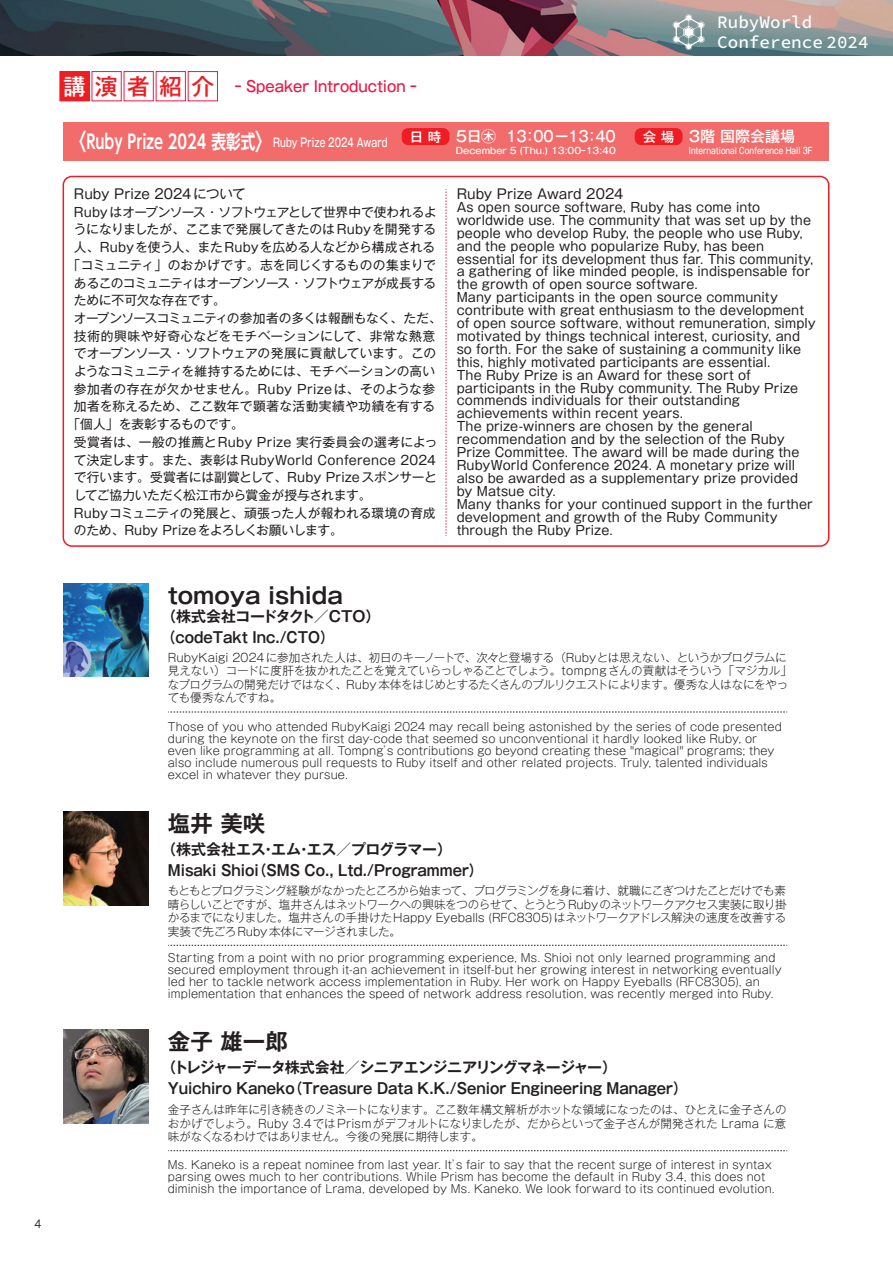
<style>
.page{position:relative;width:893px;height:1263px;background:#fff}
.page>*{position:absolute;margin:0;border:0;box-sizing:border-box;transform-origin:0 0}
.t1{font:700 22.5px "Gothic MB101 Pro De";color:#231f20}
.t2{font:200 17.55px/20.2px "Source Code Roman";color:#fff}
.t3{font:700 15px/21px "Gothic MB101 Pro De";color:#231f20}
.t4{font:500 15px "Gothic MB101 Pr 6";color:#ed1845;scale:.9 1}
.t5{font:500 15px "Gothic MB101 Pro";color:#fff}
.t6{font:13.5px "Gothic MB101 Pro";color:#231f20}
.t7{font:500 13.5px "Gothic MB101 Pro";color:#fff}
.t8{font:12.75px/12.9px "Gothic MB101 Pro";letter-spacing:.01em;color:#231f20}
.t9{font:12.75px "Gothic MB101 Pro";letter-spacing:-.025em;color:#231f20}
.t10{font:12.75px "Gothic MB101 Pro";letter-spacing:-.015em;color:#231f20}
.t11{font:12.75px "Gothic MB101 Pro";letter-spacing:-.03em;color:#231f20}
.t12{font:12.75px "Gothic MB101 Pro";letter-spacing:-.055em;color:#231f20}
.t13{font:12.75px "Gothic MB101 Pro";letter-spacing:-.04em;color:#231f20}
.t14{font:12.75px "Gothic MB101 Pro";letter-spacing:-.01em;color:#231f20}
.t15{font:12.75px "Gothic MB101 Pro";letter-spacing:-.02em;color:#231f20}
.t16{font:12.75px "MOG Romaji A";color:#231f20}
.t17{font:500 12px "Gothic MB101 Pro";letter-spacing:.01em;color:#fff;scale:.7 1}
.t18{font:300 11.55px/13.5px "Gothic MB101 Pro";letter-spacing:-.02em;color:#231f20;text-align:justify}
.t19{font:300 11.25px/12px "Gothic MB101 Pro";letter-spacing:.01em;color:#231f20}
.t20{font:500 9px "Gothic MB101 Pro";color:#fff;scale:.75 1}
.t21{font:500 9px "Gothic MB101 Pro";color:#fff}
.s1{font-family:"Gothic MB101 Pro";font-size:22.5px;color:#fff}
.s2{font-family:"Gothic MB101 Pro";font-size:22.5px;color:#ee1d23}
.s3{font-size:13.5px}
.s4{font-family:"UD Shin Go Pr 6 N De";font-weight:700;font-size:22.5px}
.s5{font-family:"UD Shin Go Pr 6 N De";font-weight:700;font-size:19.5px}
</style>
<div class="page">
<div style="left:63px;top:122px;width:766px;height:38px;background:#f16c6b"></div>
<div style="left:63px;top:176px;width:766px;height:371px;border:2px solid #ee1d23;border-radius:9px"></div>
<div style="left:60px;top:72px;width:29px;height:29px;background:#ee1d23"></div>
<div style="left:59px;top:71px;width:31px;height:30px;border:1px solid #ee1d23"></div>
<div style="left:91px;top:71px;width:31px;height:30px;border:1px solid #ed1845"></div>
<div style="left:124px;top:71px;width:30px;height:30px;border:1px solid #ed1845"></div>
<div style="left:156px;top:71px;width:30px;height:30px;border:1px solid #ed1845"></div>
<div style="left:188px;top:71px;width:30px;height:30px;border:1px solid #ed1845"></div>
<div style="left:635px;top:128px;width:47px;height:17px;background:#ee1d23;border-radius:6px"></div>
<div style="left:402px;top:128px;width:47px;height:17px;background:#ee1d23;border-radius:6px"></div>
<svg style="left:446px;top:189px;width:1px;height:347px"></svg>
<svg style="left:168px;top:712px;width:619px;height:1px"></svg>
<svg style="left:168px;top:1150px;width:619px;height:1px"></svg>
<img style="left:63px;top:1030px;width:85px;height:93px">
<img style="left:63px;top:583px;width:85px;height:94px">
<svg style="left:168px;top:945px;width:619px;height:1px"></svg>
<img style="left:63px;top:812px;width:85px;height:93px">
<img style="left:0;top:0;width:893px;height:55px">
<svg style="left:673px;top:14px;width:32px;height:36px"></svg>
<p class="t16" style="left:34px;top:1216px;width:9px">4</p>
<h2 class="t2" style="left:717px;top:13px;width:153px">RubyWorld<br>Conference 2024</h2>
<p class="t4" style="left:63px;top:74px;width:395px"><span class="s1">講</span><span class="s2">演者紹介</span> ｰ Speaker Introduction ｰ</p>
<p class="t7" style="left:410px;top:125px;width:33px">日 時</p>
<p class="t5" style="left:643px;top:123px;width:154px"><span class="s3">会 場</span> 3階 国際会議場</p>
<p class="t20" style="left:689px;top:143px;width:166px">International Conference Hall 3F</p>
<p class="t6" style="left:74px;top:183px;width:173px">Ruby Prize 2024について</p>
<p class="t11" style="left:74px;top:201px;width:364px">Rubyはオープンソース・ソフトウェアとして世界中で使われるよ</p>
<p class="t8" style="left:74px;top:221px;width:364px">うになりましたが、ここまで発展してきたのはRubyを開発する</p>
<p class="t8" style="left:74px;top:239px;width:363px">人、Rubyを使う人、またRubyを広める人などから構成される</p>
<p class="t14" style="left:68px;top:254px;width:370px">「コミュニティ」のおかげです。志を同じくするものの集まりで</p>
<p class="t12" style="left:74px;top:272px;width:364px">あるこのコミュニティはオープンソース・ソフトウェアが成長する</p>
<p class="t10" style="left:74px;top:290px;width:154px">ために不可欠な存在です。</p>
<p class="t13" style="left:74px;top:307px;width:369px">オープンソースコミュニティの参加者の多くは報酬もなく、ただ、</p>
<p class="t8" style="left:74px;top:327px;width:363px">技術的興味や好奇心などをモチベーションにして、非常な熱意</p>
<p class="t9" style="left:74px;top:343px;width:364px">でオープンソース・ソフトウェアの発展に貢献しています。この</p>
<p class="t9" style="left:74px;top:361px;width:363px">ようなコミュニティを維持するためには、モチベーションの高い</p>
<p class="t8" style="left:74px;top:381px;width:363px">参加者の存在が欠かせません。Ruby Prizeは、そのような参</p>
<p class="t8" style="left:74px;top:398px;width:363px">加者を称えるため、ここ数年で顕著な活動実績や功績を有する</p>
<p class="t8" style="left:68px;top:416px;width:178px">「個人」を表彰するものです。</p>
<p class="t8" style="left:74px;top:434px;width:365px">受賞者は、一般の推薦とRuby Prize 実行委員会の選考によっ</p>
<p class="t8" style="left:74px;top:451px;width:364px">て決定します。また、表彰はRubyWorld Conference 2024</p>
<p class="t8" style="left:74px;top:469px;width:364px">で行います。受賞者には副賞として、Ruby Prizeスポンサーと</p>
<p class="t15" style="left:74px;top:484px;width:299px">してご協力いただく松江市から賞金が授与されます。</p>
<p class="t8" style="left:74px;top:504px;width:363px">Rubyコミュニティの発展と、頑張った人が報われる環境の育成</p>
<p class="t10" style="left:74px;top:520px;width:271px">のため、Ruby Prizeをよろしくお願いします。</p>
<p class="t17" style="left:70px;top:133px;width:456px"><span class="s4">〈</span><span class="s5">Ruby Prize 2024 表彰式</span><span class="s4">〉</span>Ruby Prize 2024 Award</p>
<p class="t5" style="left:456px;top:123px;width:162px">5日㊍ 13：00ー13：40</p>
<p class="t21" style="left:456px;top:143px;width:162px">December 5 (Thu.) 13:00ｰ13:40</p>
<p class="t6" style="left:457px;top:183px;width:168px">Ruby Prize Award 2024</p>
<p class="t8" style="left:457px;top:199px;width:361px">As open source software, Ruby has come into worldwide use. The community that was set up by the people who develop Ruby, the people who use Ruby, and the people who popularize Ruby, has been essential for its development thus far. This community, a gathering of like minded people, is indispensable for the growth of open source software.<br>Many participants in the open source community contribute with great enthusiasm to the development of open source software, without remuneration, simply motivated by things technical interest, curiosity, and so forth. For the sake of sustaining a community like this, highly motivated participants are essential.<br>The Ruby Prize is an Award for these sort of participants in the Ruby community. The Ruby Prize commends individuals for their outstanding achievements within recent years.<br>The prize-winners are chosen by the general recommendation and by the selection of the Ruby Prize Committee. The award will be made during the RubyWorld Conference 2024. A monetary prize will also be awarded as a supplementary prize provided by Matsue city.<br>Many thanks for your continued support in the further development and growth of the Ruby Community through the Ruby Prize.</p>
<h1 class="t1" style="left:168px;top:576px;width:176px">tomoya ishida</h1>
<p class="t3" style="left:161px;top:603px;width:221px">（株式会社コードタクト／CTO）（codeTakt Inc./CTO）</p>
<p class="t18" style="left:168px;top:649px;width:626px;text-align:left">RubyKaigi 2024に参加された人は、初日のキーノートで、次々と登場する（Rubyとは思えない、というかプログラムに見えない）コードに度肝を抜かれたことを覚えていらっしゃることでしょう。tompngさんの貢献はそういう「マジカル」なプログラムの開発だけではなく、Ruby 本体をはじめとするたくさんのプルリクエストによります。優秀な人はなにをやっても優秀なんですね。</p>
<p class="t19" style="left:168px;top:719px;width:615px">Those of you who attended RubyKaigi 2024 may recall being astonished by the series of code presented during the keynote on the first day-code that seemed so unconventional it hardly looked like Ruby, or even like programming at all. Tompng’s contributions go beyond creating these "magical" programs; they also include numerous pull requests to Ruby itself and other related projects. Truly, talented individuals excel in whatever they pursue.</p>
<h1 class="t1" style="left:168px;top:805px;width:99px">塩井 美咲</h1>
<p class="t3" style="left:168px;top:836px;width:316px;text-indent:-7px">（株式会社エス・エム・エス／プログラマー）<br>Misaki Shioi（SMS Co., Ltd./Programmer）</p>
<p class="t18" style="left:168px;top:882px;width:620px">もともとプログラミング経験がなかったところから始まって、プログラミングを身に着け、就職にこぎつけたことだけでも素晴らしいことですが、塩井さんはネットワークへの興味をつのらせて、とうとうRubyのネットワークアクセス実装に取り掛かるまでになりました。塩井さんの手掛けたHappy Eyeballs (RFC8305)はネットワークアドレス解決の速度を改善する実装で先ごろRuby 本体にマージされました。</p>
<p class="t19" style="left:168px;top:950px;width:616px">Starting from a point with no prior programming experience, Ms. Shioi not only learned programming and secured employment through it-an achievement in itself-but her growing interest in networking eventually led her to tackle network access implementation in Ruby. Her work on Happy Eyeballs (RFC8305), an implementation that enhances the speed of network address resolution, was recently merged into Ruby.</p>
<h1 class="t1" style="left:168px;top:1023px;width:121px">金子 雄一郎</h1>
<p class="t3" style="left:168px;top:1055px;width:520px;text-indent:-7px">（トレジャーデータ株式会社／シニアエンジニアリングマネージャー）<br>Yuichiro Kaneko（Treasure Data K.K./Senior Engineering Manager）</p>
<p class="t18" style="left:168px;top:1101px;width:620px">金子さんは昨年に引き続きのノミネートになります。ここ数年構文解析がホットな領域になったのは、ひとえに金子さんのおかげでしょう。Ruby 3.4ではPrismがデフォルトになりましたが、だからといって金子さんが開発された Lrama に意味がなくなるわけではありません。今後の発展に期待します。</p>
<p class="t19" style="left:168px;top:1157px;width:608px">Ms. Kaneko is a repeat nominee from last year. It’s fair to say that the recent surge of interest in syntax parsing owes much to her contributions. While Prism has become the default in Ruby 3.4, this does not diminish the importance of Lrama, developed by Ms. Kaneko. We look forward to its continued evolution.</p>
</div>
